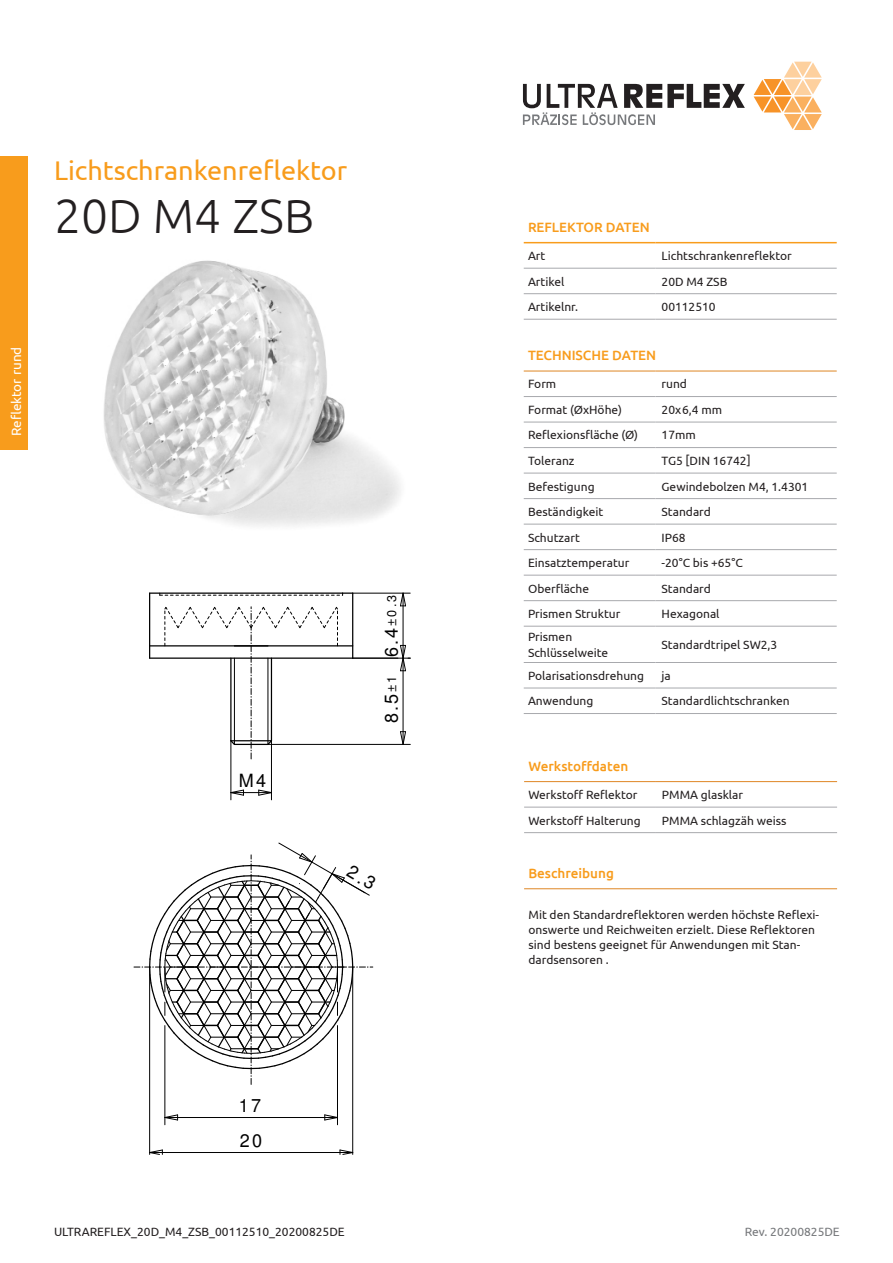
<style>
.page{position:relative;width:893px;height:1263px;background:#fff}
.page>*{position:absolute;margin:0;border:0;box-sizing:border-box;transform-origin:0 0}
.t1{font:300 48px "Ubuntu";color:#231f20}
.t2{font:27px "Ubuntu";color:#f89c1c}
.t3{font:18.15px/35px "Helvetica";color:#000}
.t4{font:500 13.5px "Ubuntu";color:#f89c1c}
.t5{font:13.5px "Ubuntu";color:#fff}
.t6{font:12.75px "Helvetica";color:#000}
.Inhaltsverzeichnis_L{font:12px/15px "Ubuntu";color:#231f20}
.t7{font:12px "Ubuntu";color:#76787b}
.s1{font-size:18.15px}
.s2{font-size:12.75px}
</style>
<div class="page">
<img style="left:103px;top:260px;width:298px;height:266px">
<svg style="left:754px;top:62px;width:68px;height:68px"></svg>
<svg style="left:523px;top:84px;width:222px;height:41px"></svg>
<div style="left:0;top:157px;width:28px;height:293px;background:#f89c1c"></div>
<hr style="left:524px;top:396px;width:132px;height:1px;background:#a8a9ad">
<hr style="left:656px;top:396px;width:181px;height:1px;background:#a8a9ad">
<hr style="left:524px;top:422px;width:132px;height:1px;background:#a8a9ad">
<hr style="left:656px;top:422px;width:181px;height:1px;background:#a8a9ad">
<hr style="left:524px;top:447px;width:132px;height:1px;background:#a8a9ad">
<hr style="left:656px;top:447px;width:181px;height:1px;background:#a8a9ad">
<hr style="left:524px;top:473px;width:132px;height:1px;background:#a8a9ad">
<hr style="left:656px;top:473px;width:181px;height:1px;background:#a8a9ad">
<hr style="left:524px;top:498px;width:132px;height:1px;background:#a8a9ad">
<hr style="left:656px;top:498px;width:181px;height:1px;background:#a8a9ad">
<hr style="left:524px;top:524px;width:132px;height:1px;background:#a8a9ad">
<hr style="left:656px;top:524px;width:181px;height:1px;background:#a8a9ad">
<hr style="left:524px;top:549px;width:132px;height:1px;background:#a8a9ad">
<hr style="left:656px;top:549px;width:181px;height:1px;background:#a8a9ad">
<hr style="left:524px;top:575px;width:132px;height:1px;background:#a8a9ad">
<hr style="left:656px;top:575px;width:181px;height:1px;background:#a8a9ad">
<hr style="left:524px;top:600px;width:132px;height:1px;background:#a8a9ad">
<hr style="left:656px;top:600px;width:181px;height:1px;background:#a8a9ad">
<hr style="left:524px;top:626px;width:132px;height:1px;background:#a8a9ad">
<hr style="left:656px;top:626px;width:181px;height:1px;background:#a8a9ad">
<hr style="left:524px;top:662px;width:132px;height:1px;background:#a8a9ad">
<hr style="left:656px;top:662px;width:181px;height:1px;background:#a8a9ad">
<hr style="left:524px;top:688px;width:132px;height:1px;background:#a8a9ad">
<hr style="left:656px;top:688px;width:181px;height:1px;background:#a8a9ad">
<hr style="left:524px;top:713px;width:132px;height:1px;background:#a8a9ad">
<hr style="left:656px;top:713px;width:181px;height:1px;background:#a8a9ad">
<hr style="left:524px;top:371px;width:132px;height:1px;background:#df8624">
<hr style="left:656px;top:371px;width:181px;height:1px;background:#df8624">
<hr style="left:524px;top:807px;width:132px;height:1px;background:#a8a9ad">
<hr style="left:656px;top:807px;width:181px;height:1px;background:#a8a9ad">
<hr style="left:524px;top:832px;width:132px;height:1px;background:#a8a9ad">
<hr style="left:656px;top:832px;width:181px;height:1px;background:#a8a9ad">
<hr style="left:524px;top:781px;width:132px;height:1px;background:#df8624">
<hr style="left:656px;top:781px;width:181px;height:1px;background:#df8624">
<hr style="left:524px;top:242px;width:132px;height:1px;background:#f89c1c">
<hr style="left:656px;top:242px;width:181px;height:1px;background:#f89c1c">
<hr style="left:524px;top:268px;width:132px;height:1px;background:#a8a9ad">
<hr style="left:656px;top:268px;width:181px;height:1px;background:#a8a9ad">
<hr style="left:524px;top:293px;width:132px;height:1px;background:#a8a9ad">
<hr style="left:656px;top:293px;width:181px;height:1px;background:#a8a9ad">
<hr style="left:524px;top:319px;width:132px;height:1px;background:#a8a9ad">
<hr style="left:656px;top:319px;width:181px;height:1px;background:#a8a9ad">
<hr style="left:524px;top:888px;width:313px;height:1px;background:#df8624">
<svg style="left:324px;top:1114px;width:13px;height:7px"></svg>
<svg style="left:164px;top:1114px;width:14px;height:7px"></svg>
<hr style="left:165px;top:1117px;width:172px;height:1px;background:#000">
<hr style="left:165px;top:1025px;width:1px;height:100px;background:#000">
<hr style="left:337px;top:1025px;width:1px;height:100px;background:#000">
<svg style="left:339px;top:1149px;width:13px;height:5px"></svg>
<svg style="left:150px;top:1149px;width:13px;height:5px"></svg>
<hr style="left:150px;top:1152px;width:203px;height:1px;background:#000">
<hr style="left:149px;top:967px;width:1px;height:187px;background:#000">
<hr style="left:352px;top:967px;width:1px;height:187px;background:#000">
<hr style="left:149px;top:593px;width:1px;height:65px;background:#000">
<hr style="left:352px;top:593px;width:1px;height:65px;background:#000">
<hr style="left:150px;top:645px;width:203px;height:1px;background:#000">
<hr style="left:150px;top:657px;width:203px;height:2px;background:#000">
<svg style="left:159px;top:592px;width:194px;height:4px"></svg>
<hr style="left:150px;top:592px;width:193px;height:2px;background:#000">
<svg style="left:164px;top:606px;width:174px;height:153px"></svg>
<svg style="left:400px;top:592px;width:6px;height:15px"></svg>
<hr style="left:403px;top:593px;width:1px;height:65px;background:#000">
<hr style="left:353px;top:593px;width:57px;height:1px;background:#000">
<hr style="left:234px;top:645px;width:34px;height:1px;background:#000">
<svg style="left:400px;top:645px;width:10px;height:26px"></svg>
<svg style="left:400px;top:731px;width:6px;height:13px"></svg>
<hr style="left:403px;top:658px;width:1px;height:86px;background:#000">
<hr style="left:268px;top:744px;width:142px;height:1px;background:#000">
<hr style="left:353px;top:658px;width:57px;height:1px;background:#000">
<svg style="left:230px;top:771px;width:41px;height:25px"></svg>
<hr style="left:231px;top:792px;width:40px;height:1px;background:#000">
<hr style="left:231px;top:741px;width:1px;height:59px;background:#000">
<hr style="left:271px;top:741px;width:1px;height:59px;background:#000">
<svg style="left:134px;top:842px;width:240px;height:242px"></svg>
<p class="t2" style="left:54px;top:154px;width:295px">Lichtschrankenreflektor</p>
<p class="t1" style="left:54px;top:187px;width:262px">20D M4 ZSB</p>
<p class="t5" style="left:8px;top:436px;width:91px;rotate:-90deg">Reflektor rund</p>
<p class="t3" style="left:239px;top:764px;width:29px">M4</p>
<p class="t6" style="left:384px;top:657px;width:64px;rotate:-90deg"><span class="s1">6.4</span>±0.3</p>
<p class="t3" style="left:374px;top:723px;width:49px;rotate:-90deg">8.5<span class="s2">±1</span></p>
<p class="t3" style="left:239px;top:1088px;width:25px">17<br>20</p>
<p class="Inhaltsverzeichnis_L" style="left:54px;top:1224px;width:292px">ULTRAREFLEX_20D_M4_ZSB_00112510_20200825DE</p>
<p class="t4" style="left:528px;top:219px;width:123px">REFLEKTOR DATEN</p>
<p class="Inhaltsverzeichnis_L" style="left:528px;top:248px;width:19px">Art</p>
<p class="Inhaltsverzeichnis_L" style="left:662px;top:248px;width:132px">Lichtschrankenreflektor</p>
<p class="Inhaltsverzeichnis_L" style="left:528px;top:273px;width:38px">Artikel</p>
<p class="Inhaltsverzeichnis_L" style="left:662px;top:273px;width:67px">20D M4 ZSB</p>
<p class="Inhaltsverzeichnis_L" style="left:528px;top:299px;width:52px">Artikelnr.</p>
<p class="Inhaltsverzeichnis_L" style="left:662px;top:299px;width:56px">00112510</p>
<p class="t4" style="left:528px;top:347px;width:130px">TECHNISCHE DATEN</p>
<p class="Inhaltsverzeichnis_L" style="left:528px;top:376px;width:30px">Form</p>
<p class="Inhaltsverzeichnis_L" style="left:662px;top:376px;width:27px">rund</p>
<p class="Inhaltsverzeichnis_L" style="left:528px;top:402px;width:96px">Format (ØxHöhe)</p>
<p class="Inhaltsverzeichnis_L" style="left:662px;top:402px;width:62px">20x6,4 mm</p>
<p class="Inhaltsverzeichnis_L" style="left:528px;top:427px;width:111px">Reflexionsfläche (Ø)</p>
<p class="Inhaltsverzeichnis_L" style="left:662px;top:427px;width:36px">17mm</p>
<p class="Inhaltsverzeichnis_L" style="left:528px;top:453px;width:48px">Toleranz</p>
<p class="Inhaltsverzeichnis_L" style="left:662px;top:453px;width:91px">TG5 [DIN 16742]</p>
<p class="Inhaltsverzeichnis_L" style="left:528px;top:478px;width:68px">Befestigung</p>
<p class="Inhaltsverzeichnis_L" style="left:662px;top:478px;width:148px">Gewindebolzen M4, 1.4301</p>
<p class="Inhaltsverzeichnis_L" style="left:528px;top:504px;width:77px">Beständigkeit</p>
<p class="Inhaltsverzeichnis_L" style="left:662px;top:504px;width:51px">Standard</p>
<p class="Inhaltsverzeichnis_L" style="left:528px;top:529px;width:53px">Schutzart</p>
<p class="Inhaltsverzeichnis_L" style="left:662px;top:529px;width:26px">IP68</p>
<p class="Inhaltsverzeichnis_L" style="left:528px;top:555px;width:103px">Einsatztemperatur</p>
<p class="Inhaltsverzeichnis_L" style="left:662px;top:555px;width:83px">-20°C bis +65°C</p>
<p class="Inhaltsverzeichnis_L" style="left:528px;top:580px;width:63px">Oberfläche</p>
<p class="Inhaltsverzeichnis_L" style="left:662px;top:580px;width:51px">Standard</p>
<p class="Inhaltsverzeichnis_L" style="left:528px;top:606px;width:94px">Prismen Struktur</p>
<p class="Inhaltsverzeichnis_L" style="left:662px;top:606px;width:60px">Hexagonal</p>
<p class="Inhaltsverzeichnis_L" style="left:528px;top:629px;width:82px">Prismen<br>Schlüsselweite</p>
<p class="Inhaltsverzeichnis_L" style="left:662px;top:637px;width:117px">Standardtripel SW2,3</p>
<p class="Inhaltsverzeichnis_L" style="left:528px;top:668px;width:118px">Polarisationsdrehung</p>
<p class="Inhaltsverzeichnis_L" style="left:662px;top:668px;width:11px">ja</p>
<p class="Inhaltsverzeichnis_L" style="left:528px;top:693px;width:67px">Anwendung</p>
<p class="Inhaltsverzeichnis_L" style="left:662px;top:693px;width:130px">Standardlichtschranken</p>
<p class="t4" style="left:528px;top:757px;width:101px">Werkstoffdaten</p>
<p class="Inhaltsverzeichnis_L" style="left:528px;top:787px;width:111px">Werkstoff Reflektor</p>
<p class="Inhaltsverzeichnis_L" style="left:662px;top:787px;width:83px">PMMA glasklar</p>
<p class="Inhaltsverzeichnis_L" style="left:528px;top:813px;width:114px">Werkstoff Halterung</p>
<p class="Inhaltsverzeichnis_L" style="left:662px;top:813px;width:126px">PMMA schlagzäh weiss</p>
<p class="t4" style="left:528px;top:865px;width:87px">Beschreibung</p>
<p class="Inhaltsverzeichnis_L" style="left:529px;top:907px;width:292px">Mit den Standardreflektoren werden höchste Reflexi&shy;onswerte und Reichweiten erzielt. Diese Reflektoren sind bestens geeignet für Anwendungen mit Stan&shy;dardsensoren .</p>
<p class="t7" style="left:745px;top:1224px;width:97px">Rev. 20200825DE</p>
</div>
